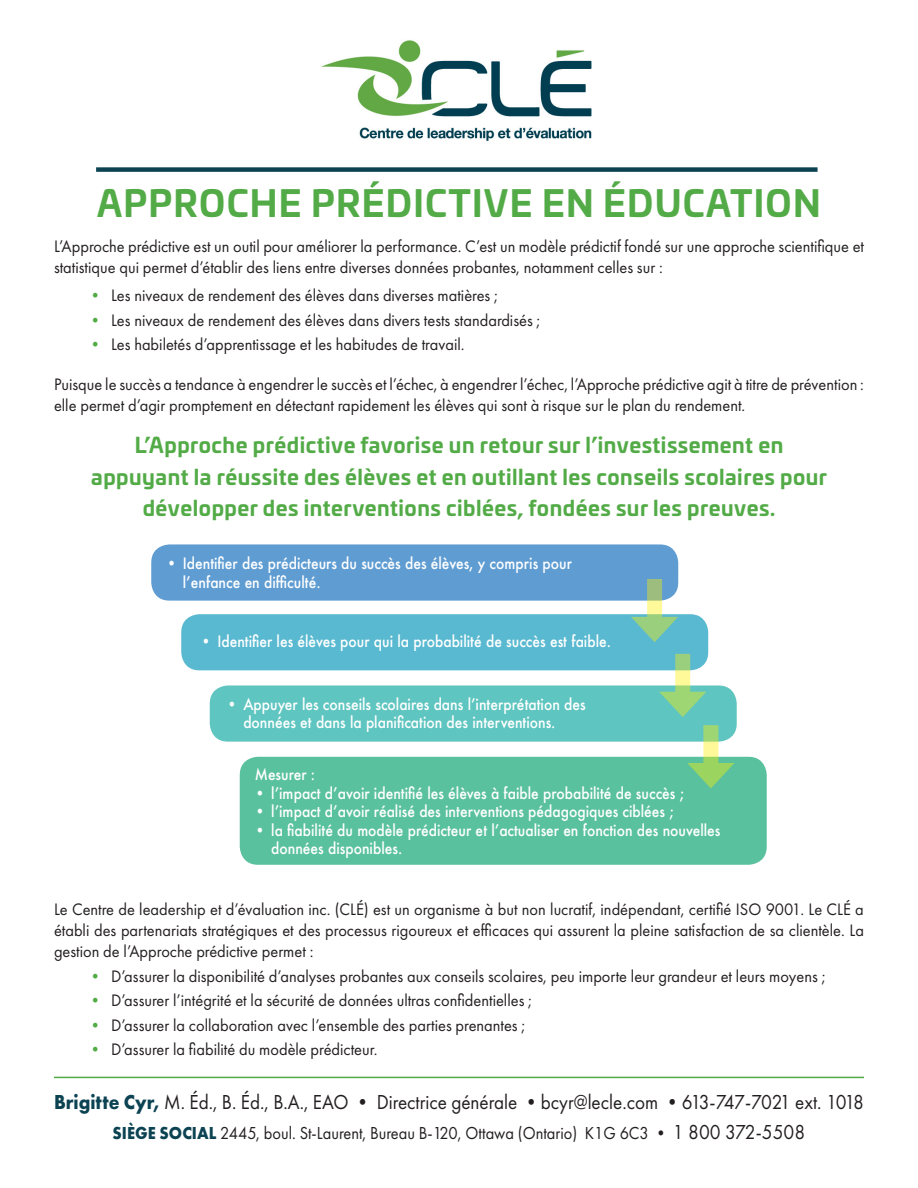
<style>
.page{position:relative;width:918px;height:1188px;background:#fff}
.page>*{position:absolute;margin:0;border:0;box-sizing:border-box;transform-origin:0 0}
.t1{font:700 36px "Univia Pro";letter-spacing:.035em;color:#52ab46}
.t2{font:700 21px/31.5px "Univia Pro";letter-spacing:.025em;color:#52ab46;text-align:center}
.t3{font:21px "Futura PT";color:#231f20;scale:.91 1}
.t4{font:18px "Futura PT";color:#231f20;scale:.91 1}
.t5{font:17.25px/21px "Futura PT";color:#231f20;scale:.95 1}
.t6{font:500 15.3px/18.5px "Futura";color:#fff;scale:.9 1}
.s1{color:#52ab46}
.s2{font-weight:700;color:#0c4353}
.s3{font-size:21px}
</style>
<div class="page">
<div style="left:96px;top:167px;width:722px;height:5px;background:#0c4353"></div>
<hr style="left:54px;top:1077px;width:810px;height:1px;background:#52ab46">
<img style="left:321px;top:40px;width:271px;height:101px">
<div style="left:151px;top:544px;width:527px;height:57px;background:#5e9cd2;border-radius:18px"></div>
<div style="left:181px;top:614px;width:527px;height:56px;background:#59b9d0;border-radius:18px"></div>
<div style="left:210px;top:685px;width:527px;height:57px;background:#5fc5c0;border-radius:18px"></div>
<div style="left:240px;top:757px;width:527px;height:108px;background:#5ac19e;border-radius:18px"></div>
<svg style="left:647px;top:579px;width:15px;height:38px"></svg>
<svg style="left:631px;top:617px;width:47px;height:25px"></svg>
<svg style="left:675px;top:654px;width:15px;height:38px"></svg>
<svg style="left:659px;top:692px;width:47px;height:25px"></svg>
<svg style="left:703px;top:725px;width:15px;height:38px"></svg>
<svg style="left:687px;top:763px;width:47px;height:25px"></svg>
<p class="t1" style="left:97px;top:175px;width:725px">APPROCHE PRÉDICTIVE EN ÉDUCATION</p>
<p class="t5" style="left:54px;top:236px;width:854px">L’Approche prédictive est un outil pour améliorer la performance. C’est un modèle prédictif fondé sur une approche scientifique et statistique qui permet d’établir des liens entre diverses données probantes, notamment celles sur :</p>
<p class="t5" style="left:87px;top:285px;width:434px"><span class="s1">•</span> Les niveaux de rendement des élèves dans diverses matières ;</p>
<p class="t5" style="left:87px;top:309px;width:479px"><span class="s1">•</span> Les niveaux de rendement des élèves dans divers tests standardisés ;</p>
<p class="t5" style="left:87px;top:334px;width:399px"><span class="s1">•</span> Les habiletés d’apprentissage et les habitudes de travail.</p>
<p class="t5" style="left:54px;top:373px;width:854px">Puisque le succès a tendance à engendrer le succès et l’échec, à engendrer l’échec, l’Approche prédictive agit à titre de prévention : elle permet d’agir promptement en détectant rapidement les élèves qui sont à risque sur le plan du rendement.</p>
<p class="t2" style="left:91px;top:428px;width:737px">L’Approche prédictive favorise un retour sur l’investissement en appuyant la réussite des élèves et en outillant les conseils scolaires pour développer des interventions ciblées, fondées sur les preuves.</p>
<p class="t6" style="left:183px;top:554px;width:434px;text-indent:-16px">• Identifier des prédicteurs du succès des élèves, y compris pour l’enfance en difficulté.</p>
<p class="t6" style="left:201px;top:632px;width:457px">• Identifier les élèves pour qui la probabilité de succès est faible.</p>
<p class="t6" style="left:243px;top:695px;width:382px;text-indent:-16px">• Appuyer les conseils scolaires dans l’interprétation des données et dans la planification des interventions.</p>
<p class="t6" style="left:255px;top:765px;width:69px">Mesurer :</p>
<p class="t6" style="left:255px;top:784px;width:478px">• l’impact d’avoir identifié les élèves à faible probabilité de succès ;</p>
<p class="t6" style="left:255px;top:802px;width:467px">• l’impact d’avoir réalisé des interventions pédagogiques ciblées ;</p>
<p class="t6" style="left:271px;top:821px;width:501px;text-indent:-16px">• la fiabilité du modèle prédicteur et l’actualiser en fonction des nouvelles données disponibles.</p>
<p class="t5" style="left:54px;top:899px;width:854px;text-align:justify">Le Centre de leadership et d’évaluation inc. (CLÉ) est un organisme à but non lucratif, indépendant, certifié ISO 9001. Le CLÉ a établi des partenariats stratégiques et des processus rigoureux et efficaces qui assurent la pleine satisfaction de sa clientèle. La gestion de l’Approche prédictive permet :</p>
<p class="t5" style="left:87px;top:965px;width:779px"><span class="s1">•</span> D’assurer la disponibilité d’analyses probantes aux conseils scolaires, peu importe leur grandeur et leurs moyens ;</p>
<p class="t5" style="left:87px;top:990px;width:470px"><span class="s1">•</span> D’assurer l’intégrité et la sécurité de données ultras confidentielles ;</p>
<p class="t5" style="left:87px;top:1014px;width:463px"><span class="s1">•</span> D’assurer la collaboration avec l’ensemble des parties prenantes ;</p>
<p class="t5" style="left:87px;top:1039px;width:307px"><span class="s1">•</span> D’assurer la fiabilité du modèle prédicteur.</p>
<p class="t3" style="left:54px;top:1090px;width:892px"><span class="s2">Brigitte Cyr,</span> M. Éd., B. Éd., B.A., EAO • Directrice générale •bcyr@lecle.com •613-747-7021 ext. 1018</p>
<p class="t4" style="left:113px;top:1123px;width:763px"><span class="s2">SIÈGE SOCIAL</span> 2445, boul. St-Laurent, Bureau B-120, Ottawa (Ontario) K1G 6C3 • <span class="s3">1 800 372-5508</span></p>
</div>
